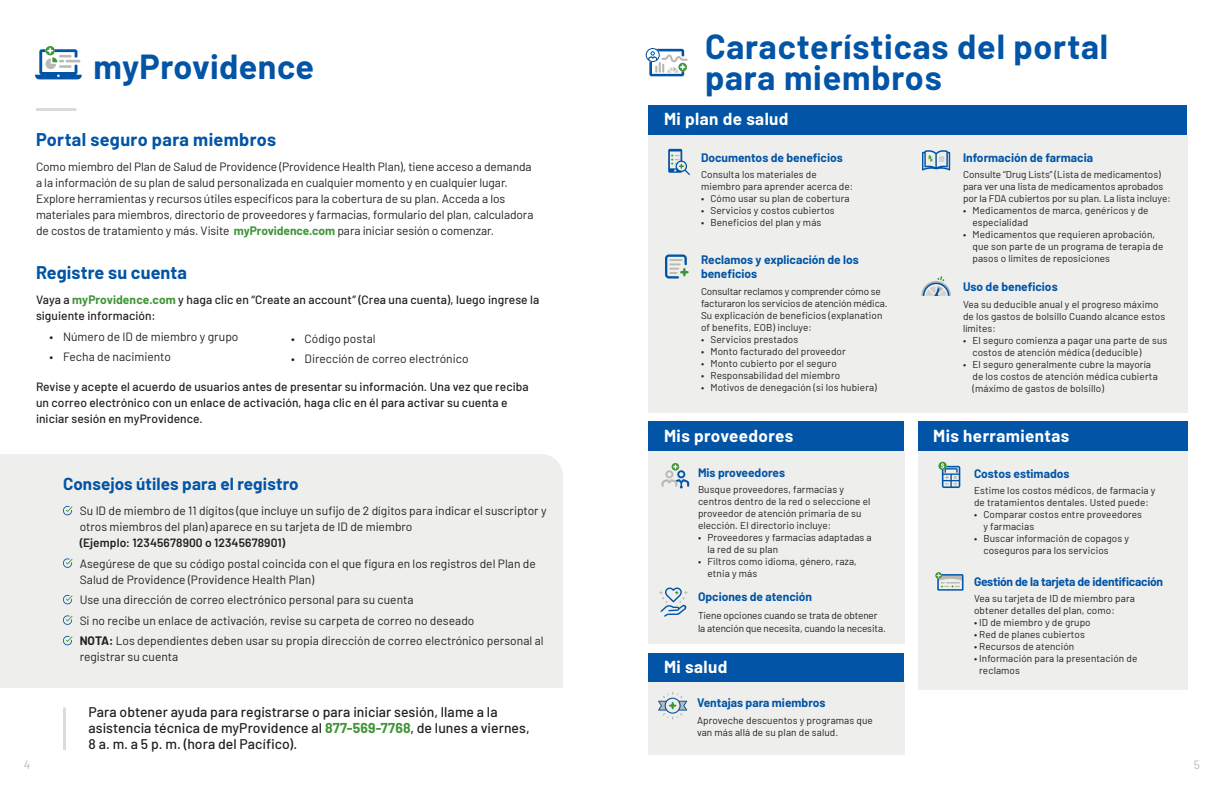
<style>
.page{position:relative;width:1224px;height:792px;background:#fff}
.page>*{position:absolute;margin:0;border:0;box-sizing:border-box;transform-origin:0 0}
.Head_50_60{font:700 34px/31px "Barlow";letter-spacing:.025em;color:#0154a6}
.Subhead_18_23{font:700 18px "Barlow";letter-spacing:.02em;color:#0154a6}
.Body{font:700 18px "Barlow";letter-spacing:.005em;color:#0154a6}
.t1{font:700 17px "Barlow";letter-spacing:.025em;color:#fff}
.Body-2{font:700 17px "Barlow";letter-spacing:.005em;color:#0154a6}
.Subhead_15_20{font:500 14px/16px "Barlow";letter-spacing:.005em;color:#231f20}
.Body_12_18{font:12px/16px "Barlow";letter-spacing:-.005em;color:#231f20}
.Body-3{font:12px/16px "Barlow";color:#231f20}
.Body-4{font:500 12px/16px "Barlow";letter-spacing:.005em;color:#231f20}
.t2{font:700 12px/14.4px "Barlow";color:#0154a6}
.t3{font:700 12px "Barlow";letter-spacing:-.02em;color:#0154a6}
.Body_15_20{font:12px "Barlow";color:#bab9b4}
.t4{font:10px/12px "Barlow";letter-spacing:.01em;color:#231f20}
.t5{font:10px/12px "Barlow";letter-spacing:-.01em;color:#231f20}
.s1{font-weight:700;color:#3f9537}
.s2{font-weight:600}
.s3{font-weight:700}
</style>
<div class="page">
<div style="left:0;top:454px;width:563px;height:234px;background:#eeeeec"></div>
<hr style="left:63px;top:707px;width:3px;height:43px;background:#87877e">
<hr style="left:36px;top:108px;width:40px;height:3px;background:#87877e">
<svg style="left:35px;top:46px;width:47px;height:33px"></svg>
<svg style="left:63px;top:505px;width:10px;height:11px"></svg>
<svg style="left:63px;top:558px;width:10px;height:10px"></svg>
<svg style="left:63px;top:594px;width:10px;height:11px"></svg>
<svg style="left:63px;top:615px;width:10px;height:10px"></svg>
<svg style="left:63px;top:635px;width:10px;height:11px"></svg>
<div style="left:918px;top:422px;width:270px;height:29px;background:#0154a6"></div>
<div style="left:649px;top:653px;width:255px;height:30px;background:#0154a6"></div>
<div style="left:649px;top:422px;width:255px;height:29px;background:#0154a6"></div>
<div style="left:648px;top:105px;width:540px;height:29px;background:#0154a6"></div>
<div style="left:648px;top:135px;width:540px;height:277px;background:#eeeeec"></div>
<div style="left:648px;top:451px;width:256px;height:193px;background:#eeeeec"></div>
<div style="left:648px;top:683px;width:256px;height:72px;background:#eeeeec"></div>
<div style="left:918px;top:451px;width:270px;height:239px;background:#eeeeec"></div>
<svg style="left:668px;top:149px;width:22px;height:26px"></svg>
<svg style="left:665px;top:254px;width:24px;height:25px"></svg>
<svg style="left:921px;top:276px;width:30px;height:20px"></svg>
<svg style="left:662px;top:464px;width:27px;height:24px"></svg>
<svg style="left:659px;top:588px;width:29px;height:29px"></svg>
<svg style="left:658px;top:692px;width:29px;height:27px"></svg>
<svg style="left:938px;top:462px;width:22px;height:26px"></svg>
<svg style="left:922px;top:150px;width:28px;height:21px"></svg>
<svg style="left:935px;top:572px;width:29px;height:19px"></svg>
<svg style="left:646px;top:48px;width:42px;height:28px"></svg>
<p class="Head_50_60" style="left:94px;top:49px;width:222px">myProvidence</p>
<p class="Subhead_18_23" style="left:36px;top:126px;width:242px">Portal seguro para miembros</p>
<p class="Body_12_18" style="left:36px;top:157px;width:499px">Como miembro del Plan de Salud de Providence (Providence Health Plan), tiene acceso a demanda a la información de su plan de salud personalizada en cualquier momento y en cualquier lugar.<br>Explore herramientas y recursos útiles específicos para la cobertura de su plan. Acceda a los materiales para miembros, directorio de proveedores y farmacias, formulario del plan, calculadora de costos de tratamiento y más. Visite <span class="s1">myProvidence.com</span> para iniciar sesión o comenzar.</p>
<p class="Body" style="left:36px;top:259px;width:152px">Registre su cuenta</p>
<p class="Body-4" style="left:36px;top:291px;width:505px">Vaya a <span class="s1">myProvidence.com</span> y haga clic en “Create an account” (Crea una cuenta), luego ingrese la siguiente información:</p>
<p class="Body_12_18" style="left:50px;top:327px;width:191px">• Número de ID de miembro y grupo</p>
<p class="Body_12_18" style="left:50px;top:348px;width:123px">• Fecha de nacimiento</p>
<p class="Body-4" style="left:36px;top:377px;width:494px">Revise y acepte el acuerdo de usuarios antes de presentar su información. Una vez que reciba un correo electrónico con un enlace de activación, haga clic en él para activar su cuenta e iniciar sesión en myProvidence.</p>
<p class="Body_12_18" style="left:291px;top:330px;width:86px">• Código postal</p>
<p class="Body_12_18" style="left:291px;top:350px;width:179px">• Dirección de correo electrónico</p>
<p class="Body-2" style="left:63px;top:472px;width:237px">Consejos útiles para el registro</p>
<p class="Body-3" style="left:80px;top:502px;width:468px">Su ID de miembro de 11 dígitos (que incluye un sufijo de 2 dígitos para indicar el suscriptor y otros miembros del plan) aparece en su tarjeta de ID de miembro<br><span class="s2">(Ejemplo: 12345678900 o 12345678901)</span></p>
<p class="Body-3" style="left:80px;top:555px;width:458px">Asegúrese de que su código postal coincida con el que figura en los registros del Plan de<br>Salud de Providence (Providence Health Plan)</p>
<p class="Body-3" style="left:80px;top:591px;width:335px">Use una dirección de correo electrónico personal para su cuenta</p>
<p class="Body-3" style="left:80px;top:612px;width:396px">Si no recibe un enlace de activación, revise su carpeta de correo no deseado</p>
<p class="Body-3" style="left:80px;top:632px;width:466px"><span class="s3">NOTA:</span> Los dependientes deben usar su propia dirección de correo electrónico personal al registrar su cuenta</p>
<p class="Subhead_15_20" style="left:88px;top:703px;width:443px">Para obtener ayuda para registrarse o para iniciar sesión, llame a la asistencia técnica de myProvidence al <span class="s1">877-569-7768</span>, de lunes a viernes,<br>8 a. m. a 5 p. m. (hora del Pacífico).</p>
<h1 class="Head_50_60" style="left:705px;top:29px;width:405px">Características del portal para miembros</h1>
<h1 class="t1" style="left:664px;top:107px;width:126px">Mi plan de salud</h1>
<p class="t2" style="left:701px;top:149px;width:143px">Documentos de beneficios</p>
<p class="t4" style="left:701px;top:168px;width:154px">Consulta los materiales de miembro para aprender acerca de:</p>
<p class="t4" style="left:701px;top:192px;width:150px">• Cómo usar su plan de cobertura</p>
<p class="t4" style="left:701px;top:204px;width:135px">• Servicios y costos cubiertos</p>
<p class="t4" style="left:701px;top:216px;width:122px">• Beneficios del plan y más</p>
<p class="t2" style="left:701px;top:252px;width:159px">Reclamos y explicación de los beneficios</p>
<p class="t5" style="left:701px;top:285px;width:188px">Consultar reclamos y comprender cómo se facturaron los servicios de atención médica.<br>Su explicación de beneficios (explanation of benefits, EOB) incluye:</p>
<p class="t4" style="left:701px;top:333px;width:99px">• Servicios prestados</p>
<p class="t4" style="left:701px;top:345px;width:146px">• Monto facturado del proveedor</p>
<p class="t4" style="left:701px;top:357px;width:137px">• Monto cubierto por el seguro</p>
<p class="t4" style="left:701px;top:369px;width:141px">• Responsabilidad del miembro</p>
<p class="t4" style="left:701px;top:381px;width:177px">• Motivos de denegación (si los hubiera)</p>
<p class="t2" style="left:963px;top:149px;width:132px">Información de farmacia</p>
<p class="t4" style="left:963px;top:168px;width:209px">Consulte “Drug Lists” (Lista de medicamentos) para ver una lista de medicamentos aprobados por la FDA cubiertos por su plan. La lista incluye:</p>
<p class="t4" style="left:972px;top:204px;width:178px;text-indent:-9px">• Medicamentos de marca, genéricos y de especialidad</p>
<p class="t4" style="left:972px;top:228px;width:193px;text-indent:-9px">• Medicamentos que requieren aprobación, que son parte de un programa de terapia de pasos o límites de reposiciones</p>
<p class="t2" style="left:963px;top:279px;width:96px">Uso de beneficios</p>
<p class="t4" style="left:963px;top:297px;width:204px">Vea su deducible anual y el progreso máximo de los gastos de bolsillo Cuando alcance estos límites:</p>
<p class="t4" style="left:972px;top:333px;width:196px;text-indent:-9px">• El seguro comienza a pagar una parte de sus costos de atención médica (deducible)</p>
<p class="t4" style="left:972px;top:357px;width:187px;text-indent:-9px">• El seguro generalmente cubre la mayoría de los costos de atención médica cubierta (máximo de gastos de bolsillo)</p>
<h1 class="t1" style="left:664px;top:423px;width:131px">Mis proveedores</h1>
<h1 class="t1" style="left:933px;top:423px;width:138px">Mis herramientas</h1>
<p class="t2" style="left:698px;top:464px;width:89px">Mis proveedores</p>
<p class="t4" style="left:698px;top:483px;width:174px">Busque proveedores, farmacias y centros dentro de la red o seleccione el proveedor de atención primaria de su elección. El directorio incluye:</p>
<p class="t4" style="left:707px;top:531px;width:166px;text-indent:-9px">• Proveedores y farmacias adaptadas a la red de su plan</p>
<p class="t4" style="left:707px;top:555px;width:151px;text-indent:-9px">• Filtros como idioma, género, raza, etnia y más</p>
<p class="t2" style="left:698px;top:589px;width:115px">Opciones de atención</p>
<p class="t5" style="left:698px;top:608px;width:189px;line-height:13px">Tiene opciones cuando se trata de obtener la atención que necesita, cuando la necesita.</p>
<h1 class="t1" style="left:664px;top:654px;width:65px">Mi salud</h1>
<p class="t2" style="left:697px;top:695px;width:130px">Ventajas para miembros</p>
<p class="t4" style="left:697px;top:713px;width:177px">Aproveche descuentos y programas que van más allá de su plan de salud.</p>
<p class="t2" style="left:974px;top:465px;width:97px">Costos estimados</p>
<p class="t4" style="left:974px;top:484px;width:183px">Estime los costos médicos, de farmacia y de tratamientos dentales. Usted puede:</p>
<p class="t4" style="left:983px;top:508px;width:160px;text-indent:-9px">• Comparar costos entre proveedores y farmacias</p>
<p class="t4" style="left:983px;top:532px;width:147px;text-indent:-9px">• Buscar información de copagos y coseguros para los servicios</p>
<p class="t3" style="left:974px;top:572px;width:191px">Gestión de la tarjeta de identificación</p>
<p class="t4" style="left:974px;top:592px;width:162px">Vea su tarjeta de ID de miembro para obtener detalles del plan, como:</p>
<p class="t4" style="left:974px;top:616px;width:118px">• ID de miembro y de grupo</p>
<p class="t4" style="left:974px;top:628px;width:112px">• Red de planes cubiertos</p>
<p class="t4" style="left:974px;top:640px;width:102px">• Recursos de atención</p>
<p class="t4" style="left:979px;top:652px;width:160px;text-indent:-5px">• Información para la presentación de reclamos</p>
<p class="Body_15_20" style="left:24px;top:756px;width:8px">4</p>
<p class="Body_15_20" style="left:1194px;top:756px;width:8px">5</p>
</div>
